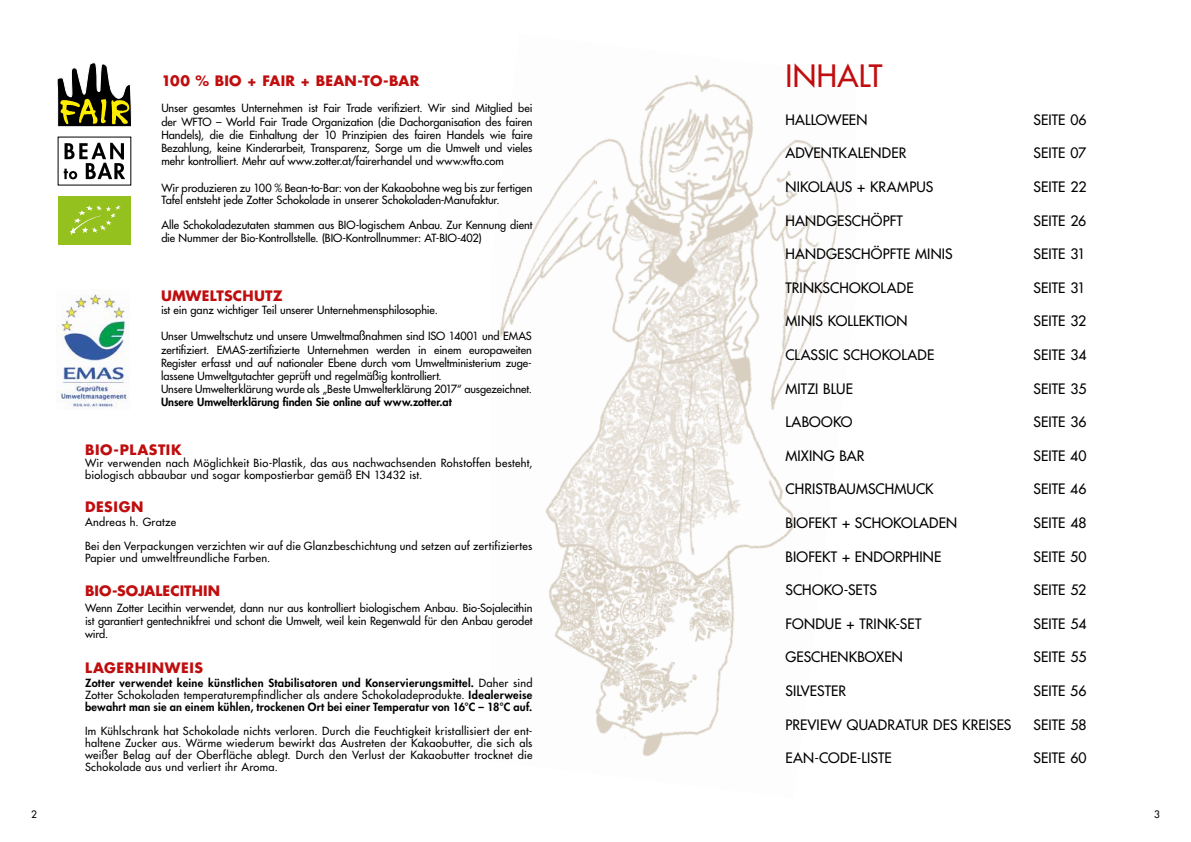
<style>
.page{position:relative;width:1191px;height:842px;background:#fff}
.page>*{position:absolute;margin:0;border:0;box-sizing:border-box;transform-origin:0 0}
.t1{font:500 30px "Futura Std";letter-spacing:.01em;color:#c00d0e}
.t2{font:500 14px "Futura Std";letter-spacing:.005em;color:#000}
.t3{font:700 14px "Futura Std";letter-spacing:.025em;color:#c00d0e}
.t4{font:700 14px "Futura Std";letter-spacing:.005em;color:#c00d0e}
.t5{font:700 14px "Futura Std";letter-spacing:.045em;color:#c00d0e}
.t6{font:500 11px/13.2px "Futura Std";color:#000;text-align:justify}
.t7{font:800 11px/12px "Futura Std";letter-spacing:.015em;color:#000;text-align:justify}
.t8{font:500 11px/12px "Futura Std";letter-spacing:.025em;color:#000}
.t9{font:500 10px "Futura Std";color:#000}
.s1{font-weight:500}
</style>
<div class="page">
<img style="left:499px;top:145px;width:96px;height:515px">
<img style="left:595px;top:75px;width:244px;height:682px">
<img style="left:57px;top:291px;width:72px;height:118px">
<svg style="left:58px;top:244px;width:73px;height:1px"></svg>
<div style="left:58px;top:196px;width:73px;height:48px;background:#95c11f"></div>
<svg style="left:69px;top:205px;width:52px;height:30px"></svg>
<svg style="left:57px;top:62px;width:75px;height:65px"></svg>
<svg style="left:64px;top:143px;width:61px;height:36px"></svg>
<p class="t3" style="left:161px;top:72px;width:259px">100 % BIO + FAIR + BEAN-TO-BAR</p>
<h1 class="t1" style="left:785px;top:57px;width:98px">INHALT</h1>
<p class="t6" style="left:161px;top:102px;width:373px">Unser gesamtes Unternehmen ist Fair Trade verifiziert. Wir sind Mitglied bei der WFTO – World Fair Trade Organization (die Dachorganisation des fairen Handels), die die Einhaltung der 10 Prinzipien des fairen Handels wie faire Bezahlung, keine Kinderarbeit, Transparenz, Sorge um die Umwelt und vieles mehr kontrolliert. Mehr auf www.zotter.at/fairerhandel und www.wfto.com</p>
<p class="t6" style="left:161px;top:182px;width:372px;line-height:12px">Wir produzieren zu 100 % Bean-to-Bar: von der Kakaobohne weg bis zur fertigen<br>Tafel entsteht jede Zotter Schokolade in unserer Schokoladen-Manufaktur.</p>
<p class="t6" style="left:161px;top:218px;width:373px">Alle Schokoladezutaten stammen aus BIO-logischem Anbau. Zur Kennung dient die Nummer der Bio-Kontrollstelle. (BIO-Kontrollnummer: AT-BIO-402)</p>
<p class="t2" style="left:785px;top:111px;width:83px">HALLOWEEN</p>
<p class="t2" style="left:785px;top:144px;width:122px">ADVENTKALENDER</p>
<p class="t2" style="left:785px;top:178px;width:149px">NIKOLAUS + KRAMPUS</p>
<p class="t2" style="left:785px;top:212px;width:119px">HANDGESCHÖPFT</p>
<p class="t2" style="left:785px;top:245px;width:169px">HANDGESCHÖPFTE MINIS</p>
<p class="t2" style="left:785px;top:279px;width:130px">TRINKSCHOKOLADE</p>
<p class="t2" style="left:785px;top:312px;width:124px">MINIS KOLLEKTION</p>
<p class="t2" style="left:785px;top:346px;width:150px">CLASSIC SCHOKOLADE</p>
<p class="t2" style="left:785px;top:380px;width:69px">MITZI BLUE</p>
<p class="t2" style="left:785px;top:413px;width:69px">LABOOKO</p>
<p class="t2" style="left:785px;top:447px;width:81px">MIXING BAR</p>
<p class="t2" style="left:785px;top:480px;width:150px">CHRISTBAUMSCHMUCK</p>
<p class="t2" style="left:785px;top:514px;width:173px">BIOFEKT + SCHOKOLADEN</p>
<p class="t2" style="left:785px;top:548px;width:157px">BIOFEKT + ENDORPHINE</p>
<p class="t2" style="left:785px;top:581px;width:93px">SCHOKO-SETS</p>
<p class="t2" style="left:785px;top:615px;width:137px">FONDUE + TRINK-SET</p>
<p class="t2" style="left:785px;top:648px;width:119px">GESCHENKBOXEN</p>
<p class="t2" style="left:785px;top:682px;width:62px">SILVESTER</p>
<p class="t2" style="left:785px;top:716px;width:227px">PREVIEW QUADRATUR DES KREISES</p>
<p class="t2" style="left:785px;top:749px;width:108px">EAN-CODE-LISTE</p>
<p class="t3" style="left:161px;top:286px;width:123px">UMWELTSCHUTZ</p>
<p class="t6" style="left:161px;top:303px;width:278px">ist ein ganz wichtiger Teil unserer Unternehmensphilosophie.</p>
<p class="t6" style="left:161px;top:330px;width:372px;text-align:left">Unser Umweltschutz und unsere Umweltmaßnahmen sind ISO 14001 und EMAS zertifiziert. EMAS-zertifizierte Unternehmen werden in einem europaweiten Register erfasst und auf nationaler Ebene durch vom Umweltministerium zuge&shy;lassene Umweltgutachter geprüft und regelmäßig kontrolliert.<br>Unsere Umwelterklärung wurde als „Beste Umwelterklärung 2017“ ausgezeichnet.</p>
<p class="t7" style="left:161px;top:396px;width:292px">Unsere Umwelterklärung finden Sie online auf www.zotter.at</p>
<p class="t3" style="left:85px;top:441px;width:98px">BIO-PLASTIK</p>
<p class="t8" style="left:85px;top:457px;width:449px">Wir verwenden nach Möglichkeit Bio-Plastik, das aus nachwachsenden Rohstoffen besteht, biologisch abbaubar und sogar kompostierbar gemäß EN 13432 ist.</p>
<p class="t3" style="left:85px;top:498px;width:60px">DESIGN</p>
<p class="t8" style="left:85px;top:510px;width:449px;line-height:24px">Andreas h. Gratze<br>Bei den Verpackungen verzichten wir auf die Glanzbeschichtung und setzen auf zertifiziertes</p>
<p class="t8" style="left:85px;top:552px;width:187px">Papier und umweltfreundliche Farben.</p>
<p class="t4" style="left:85px;top:582px;width:136px">BIO-SOJALECITHIN</p>
<p class="t6" style="left:85px;top:601px;width:449px">Wenn Zotter Lecithin verwendet, dann nur aus kontrolliert biologischem Anbau. Bio-Sojalecithin ist garantiert gentechnikfrei und schont die Umwelt, weil kein Regenwald für den Anbau gerodet wird.</p>
<p class="t5" style="left:85px;top:659px;width:119px">LAGERHINWEIS</p>
<p class="t7" style="left:85px;top:677px;width:449px">Zotter verwendet keine künstlichen Stabilisatoren und Konservierungsmittel. <span class="s1">Daher sind Zotter Schokoladen temperaturempfindlicher als andere Schokoladeprodukte.</span> Idealerweise bewahrt man sie an einem kühlen, trockenen Ort bei einer Temperatur von 16°C – 18°C auf.</p>
<p class="t6" style="left:85px;top:725px;width:449px;line-height:12px">Im Kühlschrank hat Schokolade nichts verloren. Durch die Feuchtigkeit kristallisiert der ent&shy;haltene Zucker aus. Wärme wiederum bewirkt das Austreten der Kakaobutter, die sich als weißer Belag auf der Oberfläche ablegt. Durch den Verlust der Kakaobutter trocknet die Schokolade aus und verliert ihr Aroma.</p>
<p class="t2" style="left:1033px;top:111px;width:54px">SEITE 06</p>
<p class="t2" style="left:1033px;top:144px;width:54px">SEITE 07</p>
<p class="t2" style="left:1033px;top:178px;width:54px">SEITE 22</p>
<p class="t2" style="left:1033px;top:212px;width:54px">SEITE 26</p>
<p class="t2" style="left:1033px;top:245px;width:54px">SEITE 31</p>
<p class="t2" style="left:1033px;top:279px;width:54px">SEITE 31</p>
<p class="t2" style="left:1033px;top:312px;width:54px">SEITE 32</p>
<p class="t2" style="left:1033px;top:346px;width:54px">SEITE 34</p>
<p class="t2" style="left:1033px;top:380px;width:54px">SEITE 35</p>
<p class="t2" style="left:1033px;top:413px;width:54px">SEITE 36</p>
<p class="t2" style="left:1033px;top:447px;width:55px">SEITE 40</p>
<p class="t2" style="left:1033px;top:480px;width:55px">SEITE 46</p>
<p class="t2" style="left:1033px;top:514px;width:54px">SEITE 48</p>
<p class="t2" style="left:1033px;top:548px;width:54px">SEITE 50</p>
<p class="t2" style="left:1033px;top:581px;width:54px">SEITE 52</p>
<p class="t2" style="left:1033px;top:615px;width:54px">SEITE 54</p>
<p class="t2" style="left:1033px;top:648px;width:54px">SEITE 55</p>
<p class="t2" style="left:1033px;top:682px;width:54px">SEITE 56</p>
<p class="t2" style="left:1033px;top:716px;width:54px">SEITE 58</p>
<p class="t2" style="left:1033px;top:749px;width:54px">SEITE 60</p>
<p class="t9" style="left:31px;top:808px;width:7px">2</p>
<p class="t9" style="left:1154px;top:808px;width:7px">3</p>
</div>
